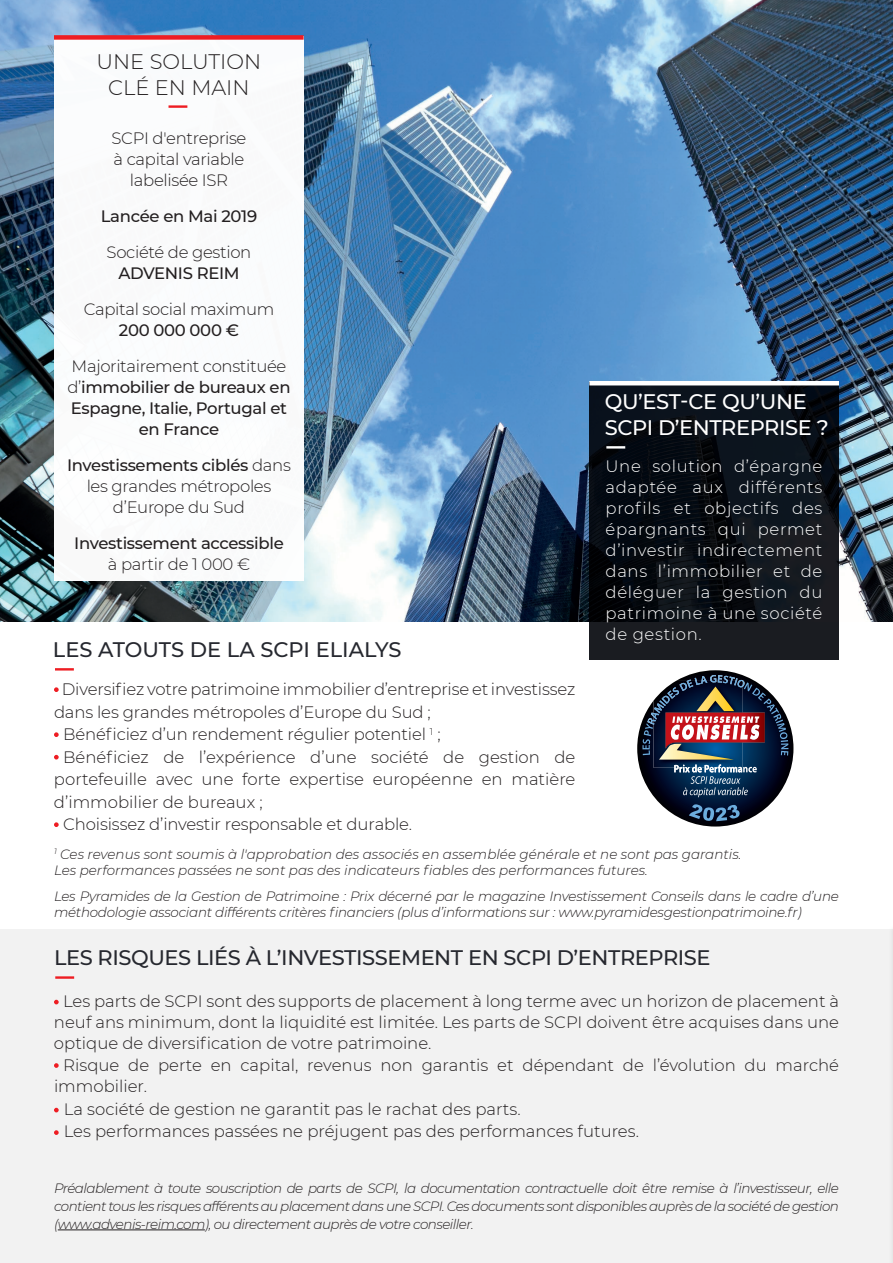
<style>
.page{position:relative;width:893px;height:1263px;background:#fff}
.page>*{position:absolute;margin:0;border:0;box-sizing:border-box;transform-origin:0 0}
.t1{font:500 21px "Montserrat";letter-spacing:-.02em;color:#26282f}
.t2{font:500 21px/25.2px "Montserrat";letter-spacing:-.02em;color:#fff}
.t3{font:500 21px "Montserrat";color:#26282f}
.t4{font:300 21px/25.2px "Montserrat";color:#231f20;text-align:center}
.t5{font:300 16.5px/21px "Montserrat";letter-spacing:-.01em;color:#231f20;text-align:center}
.t6{font:300 16.5px/21px "Montserrat";letter-spacing:.04em;color:#fff;text-align:justify}
.t7{font:500 16.5px/21px "Montserrat";letter-spacing:-.02em;color:#231f20;text-align:center}
.t8{font:italic 300 13.5px/18px "Montserrat";letter-spacing:-.02em;color:#231f20;text-align:justify}
.t9{font:italic 300 13.5px/16.5px "Montserrat";color:#231f20}
.s1{font-weight:300}
.s2{font-weight:500}
</style>
<div class="page">
<div style="left:0;top:929px;width:893px;height:334px;background:#f2f2f2"></div>
<div style="left:888px;top:924px;width:5px;height:339px;background:#eee"></div>
<hr style="left:892px;top:929px;width:1px;height:334px;background:#fff">
<img style="left:0;top:0;width:893px;height:622px">
<svg style="left:54px;top:687px;width:5px;height:5px"></svg>
<svg style="left:54px;top:732px;width:5px;height:5px"></svg>
<svg style="left:54px;top:755px;width:5px;height:4px"></svg>
<svg style="left:54px;top:822px;width:5px;height:5px"></svg>
<svg style="left:589px;top:385px;width:250px;height:274px;background:#0c1118"></svg>
<div style="left:54px;top:36px;width:250px;height:544px;background:#fff"></div>
<div style="left:54px;top:35px;width:250px;height:5px;background:#ee1d23"></div>
<hr style="left:589px;top:381px;width:250px;height:4px;background:#fff">
<hr style="left:58px;top:1229px;width:147px;height:1px;background:#231f20">
<svg style="left:54px;top:1000px;width:5px;height:4px"></svg>
<svg style="left:54px;top:1063px;width:5px;height:5px"></svg>
<svg style="left:54px;top:1108px;width:5px;height:4px"></svg>
<svg style="left:54px;top:1130px;width:5px;height:5px"></svg>
<hr style="left:55px;top:976px;width:19px;height:3px;background:#ee1d23">
<svg style="left:55px;top:668px;width:19px;height:2px"></svg>
<hr style="left:169px;top:105px;width:18px;height:3px;background:#ee1d23">
<hr style="left:606px;top:446px;width:19px;height:3px;background:#fff">
<svg style="left:689px;top:804px;width:51px;height:17px"></svg>
<svg style="left:642px;top:675px;width:146px;height:122px;background:#555363"></svg>
<p class="t4" style="left:96px;top:49px;width:166px">UNE SOLUTION<br>CLÉ EN MAIN</p>
<p class="t5" style="left:112px;top:127px;width:136px">SCPI d'entreprise à capital variable labelisée ISR</p>
<p class="t7" style="left:101px;top:205px;width:158px">Lancée en Mai 2019</p>
<p class="t5" style="left:107px;top:241px;width:146px">Société de gestion</p>
<p class="t7" style="left:118px;top:262px;width:123px">ADVENIS REIM</p>
<p class="t5" style="left:84px;top:298px;width:192px">Capital social maximum</p>
<p class="t7" style="left:119px;top:319px;width:122px">200 000 000 €</p>
<p class="t7" style="left:67px;top:355px;width:225px"><span class="s1">Majoritairement constituée d’</span>immobilier de bureaux en<br>Espagne, Italie, Portugal et en France</p>
<p class="t5" style="left:67px;top:454px;width:225px"><span class="s2">Investissements ciblés</span> dans les grandes métropoles d’Europe du Sud</p>
<p class="t7" style="left:74px;top:532px;width:211px">Investissement accessible</p>
<p class="t5" style="left:108px;top:553px;width:144px">à partir de 1 000 €</p>
<p class="t3" style="left:53px;top:635px;width:350px">LES ATOUTS DE LA SCPI ELIALYS</p>
<p class="t5" style="left:62px;top:678px;width:515px">Diversifiez votre patrimoine immobilier d’entreprise et investissez</p>
<p class="t5" style="left:54px;top:701px;width:378px">dans les grandes métropoles d’Europe du Sud ;</p>
<p class="t5" style="left:63px;top:723px;width:379px">Bénéficiez d’un rendement régulier potentiel <sup>1</sup> ;</p>
<p class="t5" style="left:63px;top:746px;width:514px">Bénéficiez de l’expérience d’une société de gestion de</p>
<p class="t5" style="left:54px;top:768px;width:523px">portefeuille avec une forte expertise européenne en matière</p>
<p class="t5" style="left:54px;top:791px;width:210px">d’immobilier de bureaux ;</p>
<p class="t5" style="left:63px;top:813px;width:350px">Choisissez d’investir responsable et durable.</p>
<p class="t2" style="left:605px;top:388px;width:225px">QU’EST-CE QU’UNE<br>SCPI D’ENTREPRISE ?</p>
<p class="t6" style="left:605px;top:455px;width:218px">Une solution d’épargne adaptée aux différents profils et objectifs des épargnants qui permet d’investir indirectement dans l’immobilier et de déléguer la gestion du patrimoine à une société de gestion.</p>
<p class="t9" style="left:54px;top:845px;width:689px"><sup>1</sup> Ces revenus sont soumis à l'approbation des associés en assemblée générale et ne sont pas garantis.<br>Les performances passées ne sont pas des indicateurs fiables des performances futures.</p>
<p class="t8" style="left:54px;top:887px;width:786px;line-height:16.5px">Les Pyramides de la Gestion de Patrimoine : Prix décerné par le magazine Investissement Conseils dans le cadre d’une méthodologie associant différents critères financiers (plus d’informations sur : www.pyramidesgestionpatrimoine.fr)</p>
<p class="t1" style="left:54px;top:943px;width:658px">LES RISQUES LIÉS À L’INVESTISSEMENT EN SCPI D’ENTREPRISE</p>
<p class="t5" style="left:54px;top:990px;width:786px;text-align:justify;text-indent:9px">Les parts de SCPI sont des supports de placement à long terme avec un horizon de placement à neuf ans minimum, dont la liquidité est limitée. Les parts de SCPI doivent être acquises dans une optique de diversification de votre patrimoine.</p>
<p class="t5" style="left:54px;top:1054px;width:786px;text-align:left;text-indent:9px">Risque de perte en capital, revenus non garantis et dépendant de l’évolution du marché immobilier.</p>
<p class="t5" style="left:64px;top:1097px;width:577px;line-height:22.5px;text-align:left">La société de gestion ne garantit pas le rachat des parts.<br>Les performances passées ne préjugent pas des performances futures.</p>
<p class="t8" style="left:54px;top:1179px;width:786px">Préalablement à toute souscription de parts de SCPI, la documentation contractuelle doit être remise à l’investisseur, elle contient tous les risques afférents au placement dans une SCPI. Ces documents sont disponibles auprès de la société de gestion (www.advenis-reim.com), ou directement auprès de votre conseiller.</p>
</div>
